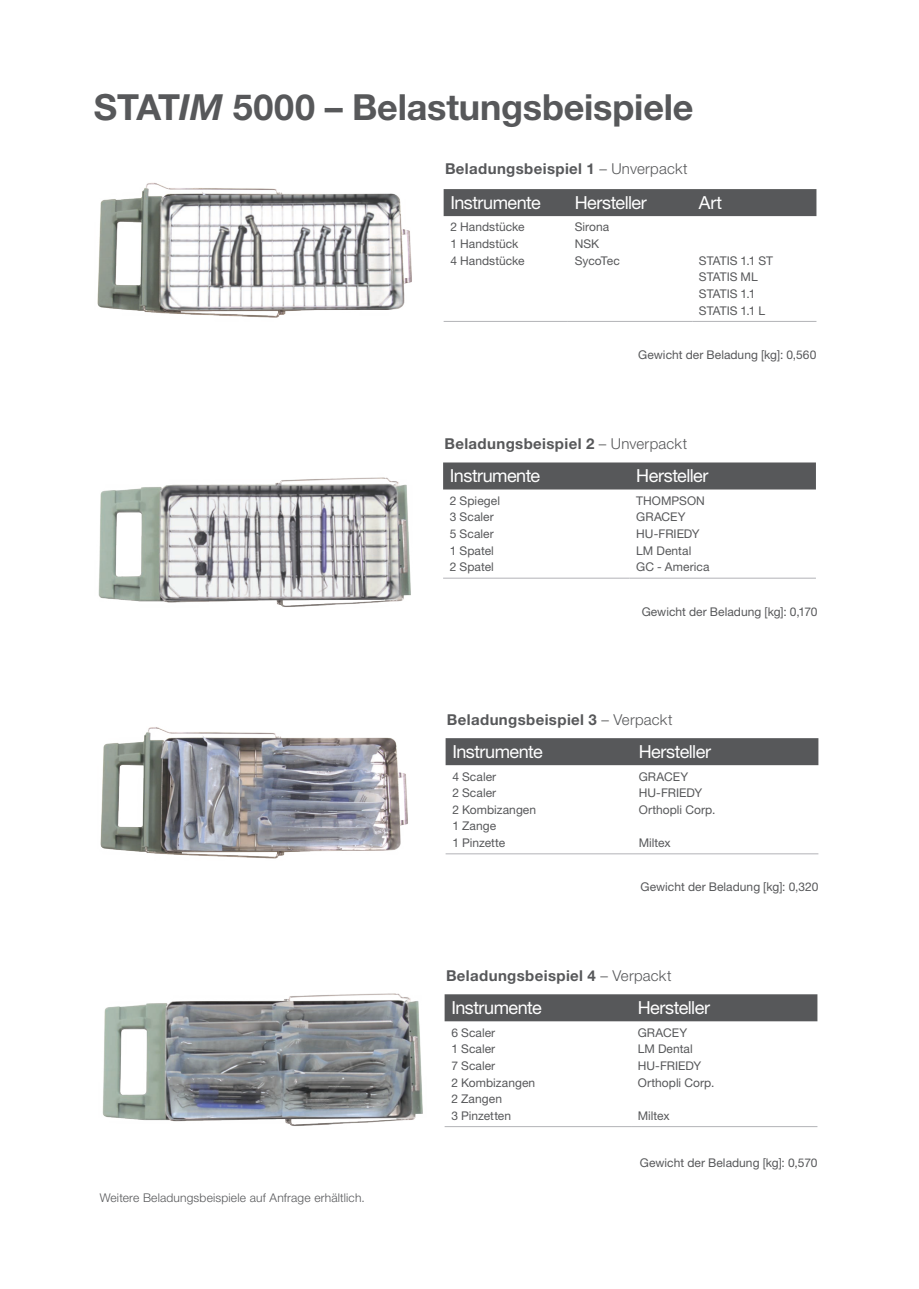
<style>
.page{position:relative;width:919px;height:1289px;background:#fff}
.page>*{position:absolute;margin:0;border:0;box-sizing:border-box;transform-origin:0 0}
.t1{font:700 36px "Helvetica Neue LT Pro";letter-spacing:-.005em;color:#57585a}
.t2{font:18px "Helvetica Neue LT Pro";letter-spacing:-.03em;color:#fff}
.t3{font:700 15px "Helvetica Neue LT Pro";letter-spacing:.025em;color:#57585a}
.t4{font:12px "Helvetica Neue LT Pro";letter-spacing:.005em;color:#57585a}
.t5{font:300 12px "Helvetica Neue LT Pro";letter-spacing:.015em;color:#57585a}
.s1{font-style:italic}
.s2{font-weight:300}
</style>
<div class="page">
<img style="left:100px;top:727px;width:308px;height:132px">
<img style="left:102px;top:993px;width:321px;height:133px">
<img style="left:97px;top:182px;width:315px;height:136px">
<img style="left:98px;top:477px;width:313px;height:130px">
<div style="left:445px;top:738px;width:373px;height:27px;background:#57585a"></div>
<hr style="left:445px;top:853px;width:187px;height:1px;background:#b2b3b7">
<hr style="left:632px;top:853px;width:186px;height:1px;background:#b2b3b7">
<div style="left:444px;top:994px;width:373px;height:27px;background:#57585a"></div>
<hr style="left:444px;top:1126px;width:187px;height:1px;background:#b2b3b7">
<hr style="left:631px;top:1126px;width:186px;height:1px;background:#b2b3b7">
<div style="left:443px;top:462px;width:372px;height:27px;background:#57585a"></div>
<hr style="left:443px;top:578px;width:186px;height:1px;background:#b2b3b7">
<hr style="left:629px;top:578px;width:186px;height:1px;background:#b2b3b7">
<div style="left:443px;top:189px;width:373px;height:27px;background:#57585a"></div>
<hr style="left:443px;top:321px;width:125px;height:1px;background:#b2b3b7">
<hr style="left:568px;top:321px;width:124px;height:1px;background:#b2b3b7">
<hr style="left:692px;top:321px;width:124px;height:1px;background:#b2b3b7">
<p class="t1" style="left:94px;top:84px;width:601px">STAT<span class="s1">IM</span> 5000 – Belastungsbeispiele</p>
<p class="t3" style="left:445px;top:159px;width:244px">Beladungsbeispiel 1 <span class="s2">– Unverpackt</span></p>
<p class="t2" style="left:450px;top:192px;width:92px">Instrumente</p>
<p class="t2" style="left:574px;top:192px;width:74px">Hersteller</p>
<p class="t2" style="left:699px;top:192px;width:25px">Art</p>
<p class="t4" style="left:450px;top:220px;width:76px">2 Handstücke</p>
<p class="t4" style="left:450px;top:237px;width:70px">1 Handstück</p>
<p class="t4" style="left:450px;top:253px;width:76px">4 Handstücke</p>
<p class="t4" style="left:574px;top:220px;width:36px">Sirona</p>
<p class="t4" style="left:574px;top:237px;width:26px">NSK</p>
<p class="t4" style="left:574px;top:253px;width:47px">SycoTec</p>
<p class="t4" style="left:699px;top:253px;width:76px">STATIS 1.1 ST</p>
<p class="t4" style="left:699px;top:270px;width:60px">STATIS ML</p>
<p class="t4" style="left:699px;top:286px;width:58px">STATIS 1.1</p>
<p class="t4" style="left:699px;top:303px;width:68px">STATIS 1.1 L</p>
<p class="t4" style="left:638px;top:348px;width:180px">Gewicht der Beladung [kg]: 0,560</p>
<p class="t3" style="left:444px;top:434px;width:244px">Beladungsbeispiel 2 <span class="s2">– Unverpackt</span></p>
<p class="t2" style="left:450px;top:465px;width:92px">Instrumente</p>
<p class="t2" style="left:636px;top:465px;width:74px">Hersteller</p>
<p class="t4" style="left:450px;top:493px;width:52px">2 Spiegel</p>
<p class="t4" style="left:450px;top:510px;width:45px">3 Scaler</p>
<p class="t4" style="left:450px;top:526px;width:45px">5 Scaler</p>
<p class="t4" style="left:450px;top:543px;width:46px">1 Spatel</p>
<p class="t4" style="left:450px;top:560px;width:46px">2 Spatel</p>
<p class="t4" style="left:636px;top:493px;width:70px">THOMPSON</p>
<p class="t4" style="left:636px;top:510px;width:51px">GRACEY</p>
<p class="t4" style="left:636px;top:526px;width:65px">HU-FRIEDY</p>
<p class="t4" style="left:636px;top:543px;width:57px">LM Dental</p>
<p class="t4" style="left:636px;top:560px;width:75px">GC - America</p>
<p class="t4" style="left:641px;top:604px;width:177px">Gewicht der Beladung [kg]: 0,170</p>
<p class="t3" style="left:447px;top:710px;width:227px">Beladungsbeispiel 3 <span class="s2">– Verpackt</span></p>
<p class="t2" style="left:452px;top:741px;width:92px">Instrumente</p>
<p class="t2" style="left:638px;top:741px;width:74px">Hersteller</p>
<p class="t4" style="left:452px;top:769px;width:45px">4 Scaler</p>
<p class="t4" style="left:452px;top:785px;width:45px">2 Scaler</p>
<p class="t4" style="left:452px;top:802px;width:85px">2 Kombizangen</p>
<p class="t4" style="left:452px;top:819px;width:45px">1 Zange</p>
<p class="t4" style="left:452px;top:835px;width:55px">1 Pinzette</p>
<p class="t4" style="left:638px;top:769px;width:51px">GRACEY</p>
<p class="t4" style="left:638px;top:785px;width:65px">HU-FRIEDY</p>
<p class="t4" style="left:638px;top:802px;width:78px">Orthopli Corp.</p>
<p class="t4" style="left:638px;top:835px;width:33px">Miltex</p>
<p class="t4" style="left:640px;top:879px;width:179px">Gewicht der Beladung [kg]: 0,320</p>
<p class="t3" style="left:446px;top:966px;width:227px">Beladungsbeispiel 4 <span class="s2">– Verpackt</span></p>
<p class="t2" style="left:451px;top:997px;width:92px">Instrumente</p>
<p class="t2" style="left:637px;top:997px;width:74px">Hersteller</p>
<p class="t4" style="left:451px;top:1025px;width:45px">6 Scaler</p>
<p class="t4" style="left:451px;top:1041px;width:45px">1 Scaler</p>
<p class="t4" style="left:451px;top:1058px;width:45px">7 Scaler</p>
<p class="t4" style="left:451px;top:1075px;width:85px">2 Kombizangen</p>
<p class="t4" style="left:451px;top:1091px;width:52px">2 Zangen</p>
<p class="t4" style="left:451px;top:1108px;width:61px">3 Pinzetten</p>
<p class="t4" style="left:637px;top:1025px;width:51px">GRACEY</p>
<p class="t4" style="left:637px;top:1041px;width:57px">LM Dental</p>
<p class="t4" style="left:637px;top:1058px;width:65px">HU-FRIEDY</p>
<p class="t4" style="left:637px;top:1075px;width:78px">Orthopli Corp.</p>
<p class="t4" style="left:637px;top:1108px;width:33px">Miltex</p>
<p class="t5" style="left:100px;top:1190px;width:266px">Weitere Beladungsbeispiele auf Anfrage erhältlich.</p>
<p class="t4" style="left:640px;top:1155px;width:179px">Gewicht der Beladung [kg]: 0,570</p>
</div>
